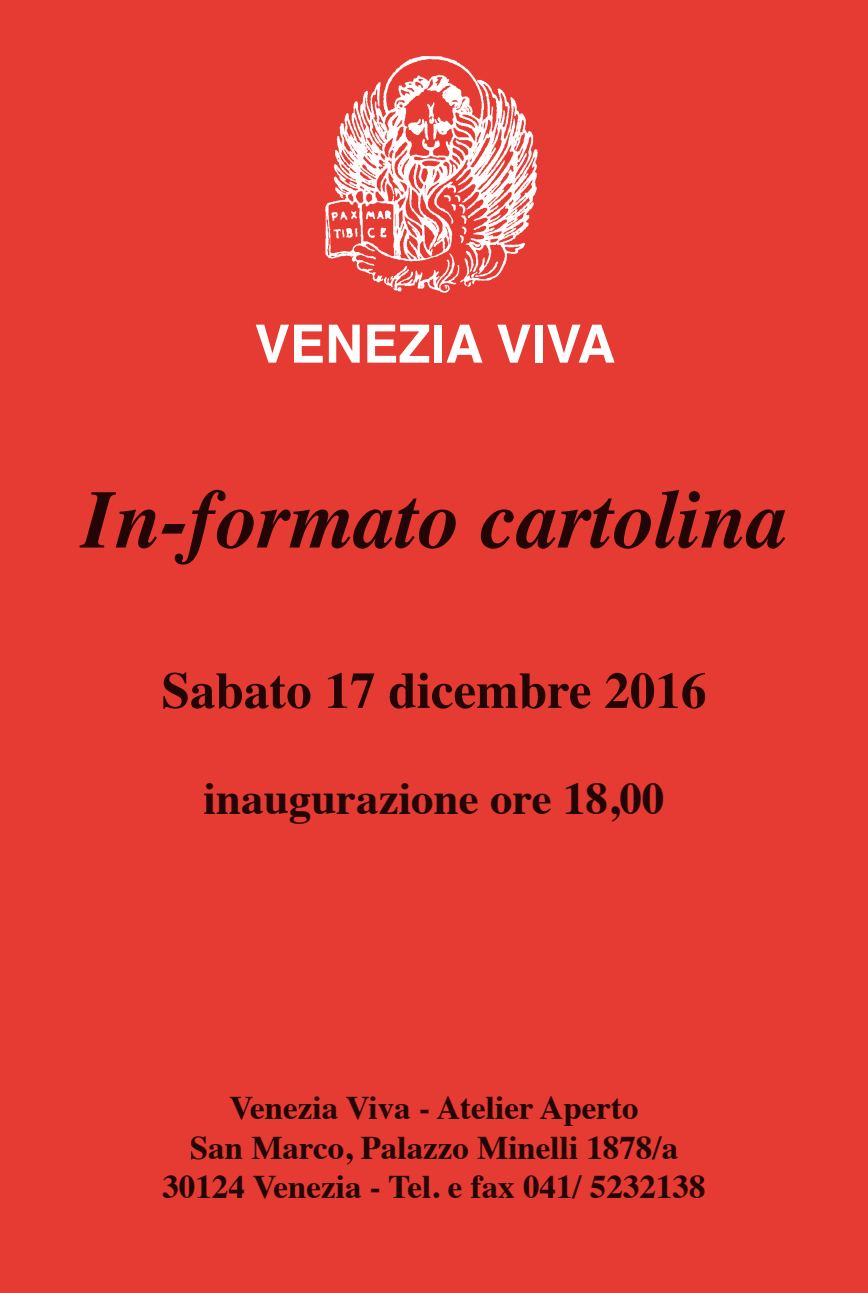
<style>
.page{position:relative;width:868px;height:1293px;background:#fff}
.page>*{position:absolute;margin:0;border:0;box-sizing:border-box;transform-origin:0 0}
.t1{font:italic 700 82.5px "Times";color:#220504}
.t2{font:700 52.8px "Helvetica";color:#fff}
.t3{font:700 51px "Times";color:#220504}
.t4{font:700 45px "Times";color:#220504}
.t5{font:700 33px/39.6px "Times";color:#220504;text-align:center}
</style>
<div class="page">
<div style="left:0;top:0;width:867px;height:1293px;background:#e53b32"></div>
<img style="left:315px;top:55px;width:226px;height:242px">
<div style="left:80px;top:490px;width:705px;height:74px;background:#e53b32"></div>
<div style="left:163px;top:672px;width:542px;height:36px;background:#e53b32"></div>
<div style="left:204px;top:783px;width:459px;height:40px;background:#e53b32"></div>
<div style="left:230px;top:1096px;width:407px;height:30px;background:#e53b32"></div>
<div style="left:191px;top:1135px;width:486px;height:29px;background:#e53b32"></div>
<div style="left:163px;top:1175px;width:541px;height:24px;background:#e53b32"></div>
<h2 class="t2" style="left:254px;top:301px;width:362px">VENEZIA VIVA</h2>
<h1 class="t1" style="left:81px;top:442px;width:706px">In-formato cartolina</h1>
<h3 class="t3" style="left:161px;top:642px;width:546px">Sabato 17 dicembre 2016</h3>
<h3 class="t4" style="left:203px;top:756px;width:462px">inaugurazione ore 18,00</h3>
<p class="t5" style="left:162px;top:1084px;width:544px">Venezia Viva - Atelier Aperto<br>San Marco, Palazzo Minelli 1878/a<br>30124 Venezia - Tel. e fax 041/ 5232138</p>
</div>
